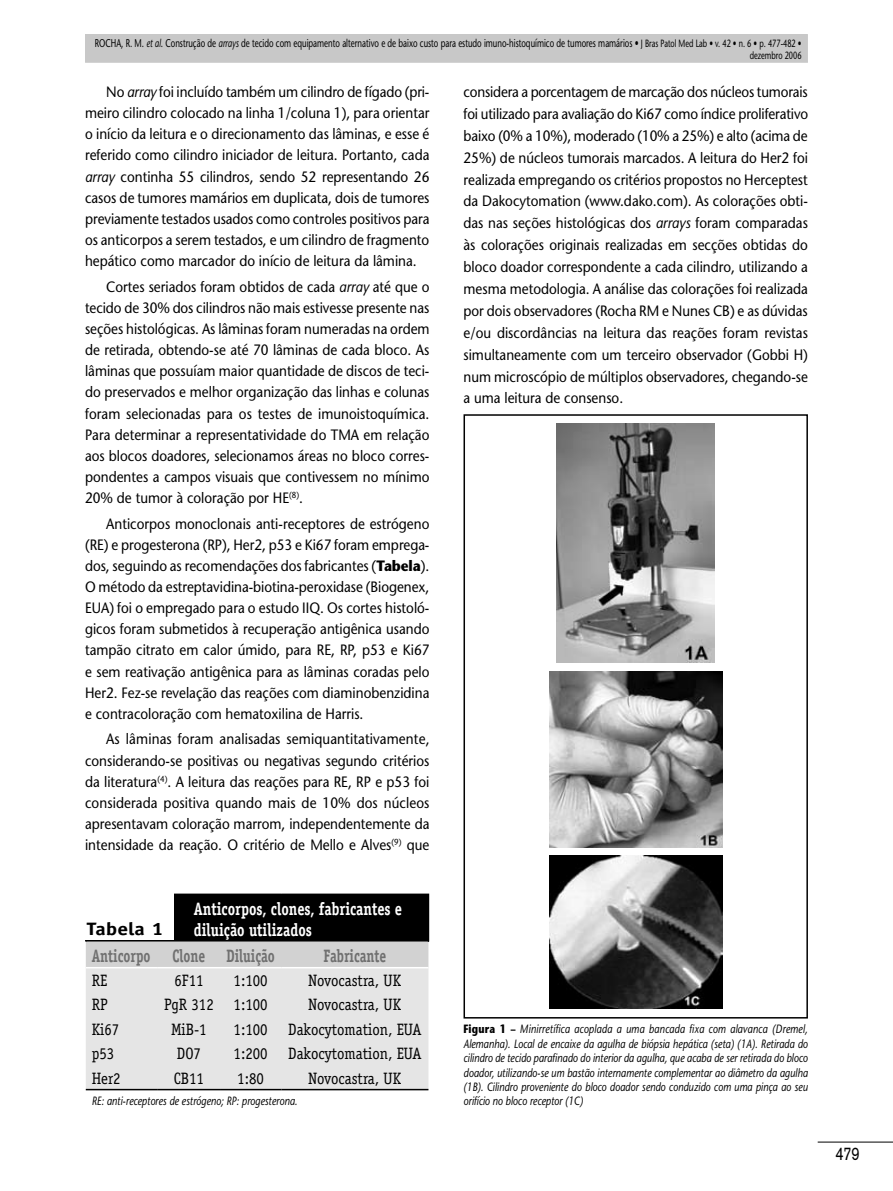
<style>
.page{position:relative;width:893px;height:1191px;background:#fff}
.page>*{position:absolute;margin:0;border:0;box-sizing:border-box;transform-origin:0 0}
.t1{font:700 18px/21px "Officina Serif";color:#fff;scale:.8 1}
.t2{font:700 18px "Officina Serif";color:#707070;scale:.75 1}
.t3{font:700 18px "Officina Sans";color:#000;scale:1.2 1}
.t4{font:18px "Akzidenz Grotesk";color:#000;scale:.8 1}
.t5{font:16.5px "Officina Serif";color:#000;scale:.9 1}
.t6{font:15px/21.1px "Stone Sans";color:#000;text-align:justify;scale:.9 1}
.t7{font:italic 12px/14.4px "Stone Sans";color:#000;text-align:justify;scale:.8 1}
.t8{font:11.25px "Stone Sans";color:#000;scale:.7 1}
.t9{font:10.5px "Stone Sans";color:#000;scale:.7 1}
.s1{font-style:italic}
.s2{font-size:10.5px}
.s3{font-weight:700}
.s4{font-weight:700;font-style:normal}
</style>
<div class="page">
<div style="left:86px;top:35px;width:721px;height:27px;background:#c8c8c8"></div>
<div style="left:85px;top:34px;width:723px;height:29px;border:2px solid #c8c8c8"></div>
<hr style="left:818px;top:1141px;width:75px;height:1px;background:#000">
<div style="left:86px;top:894px;width:342px;height:47px;background:#000"></div>
<svg style="left:86px;top:941px;width:342px;height:147px;background:#e0e0e0"></svg>
<hr style="left:85px;top:895px;width:2px;height:46px;background:#000">
<hr style="left:158px;top:893px;width:62px;height:2px;background:#000">
<hr style="left:220px;top:893px;width:61px;height:2px;background:#000">
<hr style="left:281px;top:893px;width:148px;height:2px;background:#000">
<hr style="left:428px;top:895px;width:1px;height:46px;background:#000">
<hr style="left:86px;top:967px;width:72px;height:1px;background:#fff">
<hr style="left:158px;top:967px;width:62px;height:1px;background:#fff">
<hr style="left:220px;top:967px;width:61px;height:1px;background:#fff">
<hr style="left:281px;top:967px;width:147px;height:1px;background:#fff">
<hr style="left:86px;top:1088px;width:72px;height:2px;background:#000">
<hr style="left:158px;top:1088px;width:62px;height:2px;background:#000">
<hr style="left:220px;top:1088px;width:61px;height:2px;background:#000">
<hr style="left:281px;top:1088px;width:147px;height:2px;background:#000">
<div style="left:84px;top:891px;width:90px;height:49px;background:#fff"></div>
<img style="left:556px;top:423px;width:159px;height:239px">
<img style="left:549px;top:671px;width:174px;height:176px">
<img style="left:549px;top:855px;width:173px;height:153px">
<div style="left:464px;top:414px;width:344px;height:604px;border:2px solid #000"></div>
<p class="t8" style="left:95px;top:36px;width:15px">Rocha</p>
<p class="t8" style="left:121px;top:36px;width:973px">, R. M. <span class="s1">et al</span>. Construção de <span class="s1">arrays</span> de tecido com equipamento alternativo e de baixo custo para estudo imuno-histoquímico de tumores mamários • <span class="s2">J Bras Patol Med Lab • v. 42 • n. 6 • p. 477-482 •</span></p>
<p class="t9" style="left:750px;top:49px;width:76px">dezembro 2006</p>
<p class="t6" style="left:85px;top:81px;width:384px;text-indent:21px">No <span class="s1">array</span> foi incluído também um cilindro de fígado (pri&shy;meiro cilindro colocado na linha 1/coluna 1), para orientar o início da leitura e o direcionamento das lâminas, e esse é referido como cilindro iniciador de leitura. Portanto, cada <span class="s1">array</span> continha 55 cilindros, sendo 52 representando 26 casos de tumores mamários em duplicata, dois de tumores previamente testados usados como controles positivos para os anticorpos a serem testados, e um cilindro de fragmento hepático como marcador do início de leitura da lâmina.</p>
<p class="t6" style="left:85px;top:276px;width:384px;text-indent:21px">Cortes seriados foram obtidos de cada <span class="s1">array</span> até que o tecido de 30% dos cilindros não mais estivesse presente nas seções histológicas. As lâminas foram numeradas na ordem de retirada, obtendo-se até 70 lâminas de cada bloco. As lâminas que possuíam maior quantidade de discos de teci&shy;do preservados e melhor organização das linhas e colunas foram selecionadas para os testes de imunoistoquímica.<br>Para determinar a representatividade do TMA em relação aos blocos doadores, selecionamos áreas no bloco corres&shy;pondentes a campos visuais que contivessem no mínimo 20% de tumor à coloração por HE<sup>(8)</sup>.</p>
<p class="t6" style="left:85px;top:512px;width:384px;text-indent:21px">Anticorpos monoclonais anti-receptores de estrógeno (RE) e progesterona (RP), Her2, p53 e Ki67 foram emprega&shy;dos, seguindo as recomendações dos fabricantes (<span class="s3">Tabela</span>).<br>O método da estreptavidina-biotina-peroxidase (Biogenex, EUA) foi o empregado para o estudo IIQ. Os cortes histoló&shy;gicos foram submetidos à recuperação antigênica usando tampão citrato em calor úmido, para RE, RP, p53 e Ki67 e sem reativação antigênica para as lâminas coradas pelo Her2. Fez-se revelação das reações com diaminobenzidina e contracoloração com hematoxilina de Harris.</p>
<p class="t6" style="left:85px;top:728px;width:384px;text-indent:21px">As lâminas foram analisadas semiquantitativamente, considerando-se positivas ou negativas segundo critérios da literatura<sup>(4)</sup>. A leitura das reações para RE, RP e p53 foi considerada positiva quando mais de 10% dos núcleos apresentavam coloração marrom, independentemente da intensidade da reação. O critério de Mello e Alves<sup>(9)</sup> que</p>
<p class="t1" style="left:194px;top:897px;width:262px">Anticorpos, clones, fabricantes e diluição utilizados</p>
<p class="t2" style="left:92px;top:944px;width:246px">Anticorpo Clone Diluição</p>
<p class="t2" style="left:323px;top:944px;width:85px">Fabricante</p>
<p class="t5" style="left:92px;top:970px;width:19px">RE</p>
<p class="t5" style="left:174px;top:970px;width:34px">6F11</p>
<p class="t5" style="left:234px;top:970px;width:39px">1:100</p>
<p class="t5" style="left:309px;top:970px;width:104px">Novocastra, UK</p>
<p class="t5" style="left:92px;top:995px;width:19px">RP</p>
<p class="t5" style="left:164px;top:995px;width:117px">PgR 312 1:100</p>
<p class="t5" style="left:309px;top:995px;width:104px">Novocastra, UK</p>
<p class="t5" style="left:92px;top:1019px;width:32px">Ki67</p>
<p class="t5" style="left:171px;top:1019px;width:41px">MiB-1</p>
<p class="t5" style="left:234px;top:1019px;width:210px">1:100 Dakocytomation, EUA</p>
<p class="t5" style="left:92px;top:1044px;width:27px">p53</p>
<p class="t5" style="left:177px;top:1044px;width:28px">DO7</p>
<p class="t5" style="left:234px;top:1044px;width:210px">1:200 Dakocytomation, EUA</p>
<p class="t5" style="left:92px;top:1068px;width:34px">Her2</p>
<p class="t5" style="left:174px;top:1068px;width:35px">CB11</p>
<p class="t5" style="left:237px;top:1068px;width:31px">1:80</p>
<p class="t5" style="left:309px;top:1068px;width:104px">Novocastra, UK</p>
<p class="t7" style="left:92px;top:1093px;width:259px">RE: anti-receptores de estrógeno; RP: progesterona.</p>
<p class="t3" style="left:87px;top:918px;width:65px">Tabela 1</p>
<p class="t6" style="left:464px;top:81px;width:384px;line-height:21.9px">considera a porcentagem de marcação dos núcleos tumorais foi utilizado para avaliação do Ki67 como índice proliferativo baixo (0% a 10%), moderado (10% a 25%) e alto (acima de 25%) de núcleos tumorais marcados. A leitura do Her2 foi realizada empregando os critérios propostos no Herceptest da Dakocytomation (www.dako.com). As colorações obti&shy;das nas seções histológicas dos <span class="s1">arrays</span> foram comparadas às colorações originais realizadas em secções obtidas do bloco doador correspondente a cada cilindro, utilizando a mesma metodologia. A análise das colorações foi realizada por dois observadores (Rocha RM e Nunes CB) e as dúvidas e/ou discordâncias na leitura das reações foram revistas simultaneamente com um terceiro observador (Gobbi H) num microscópio de múltiplos observadores, chegando-se a uma leitura de consenso.</p>
<p class="t7" style="left:464px;top:1022px;width:432px"><span class="s4">Figura 1 –</span> Minirretífica acoplada a uma bancada fixa com alavanca (Dremel, Alemanha). Local de encaixe da agulha de biópsia hepática (seta) (1A). Retirada do cilindro de tecido parafinado do interior da agulha, que acaba de ser retirada do bloco doador, utilizando-se um bastão internamente complementar ao diâmetro da agulha (1B). Cilindro proveniente do bloco doador sendo conduzido com uma pinça ao seu orifício no bloco receptor (1C)</p>
<p class="t4" style="left:836px;top:1142px;width:32px">479</p>
</div>
